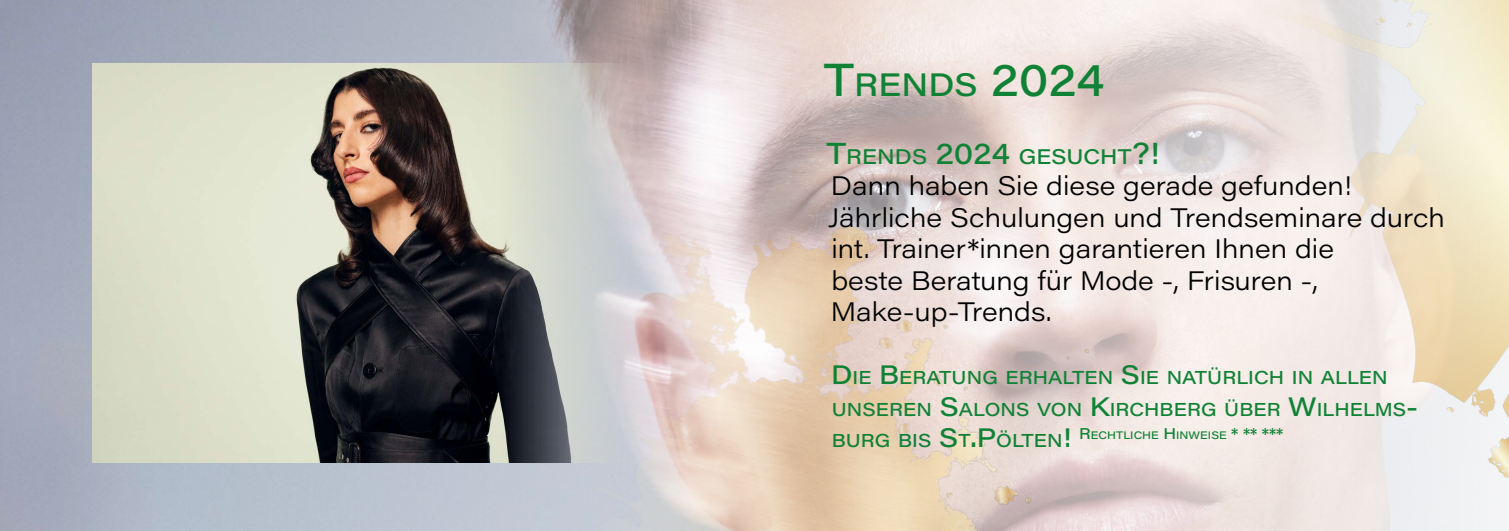
<style>
.page{position:relative;width:1509px;height:531px;background:#fff}
.page>*{position:absolute;margin:0;border:0;box-sizing:border-box;transform-origin:0 0}
.t1{font:500 45.5px "Acumin Pro Wide";color:#108236}
.t2{font:300 26.25px/31.5px "Acumin Pro Wide";color:#000}
.t3{font:500 20.82px "Acumin Pro Wide";letter-spacing:.005em;color:#108236}
.t4{font:500 18.38px/31.5px "Acumin Pro Wide";letter-spacing:.005em;color:#108236}
.t5{font:500 10.67px "Acumin Pro Wide";letter-spacing:.005em;color:#108236}
.s1{font-size:31.85px}
.s2{font-size:29.75px}
.s3{color:#020203}
.s4{font-size:26.25px}
.s5{font-size:18.38px}
.s6{font-size:15.22px}
</style>
<div class="page">
<img style="left:0;top:0;width:1265px;height:531px">
<img style="left:92px;top:63px;width:590px;height:399px">
<img style="left:414px;top:160px;width:774px;height:371px">
<img style="left:1265px;top:0;width:243px;height:531px">
<h1 class="t1" style="left:823px;top:48px;width:282px">T<span class="s1">RENDS</span> 2024</h1>
<p class="t3" style="left:826px;top:141px;width:335px"><span class="s2">T</span>RENDS <span class="s2">2024</span> GESUCHT<span class="s2">?!</span></p>
<p class="t2" style="left:828px;top:169px;width:618px">Dann haben Sie diese gerade gefunden!<br>Jährliche Schulungen und Trendseminare durch int. Trainer*innen garantieren Ihnen die<br>beste Beratung für Mode -, Frisuren -, <span class="s3">Make-up</span>-Trends.</p>
<p class="t4" style="left:831px;top:361px;width:588px"><span class="s4">D</span>IE <span class="s4">B</span>ERATUNG ERHALTEN <span class="s4">S</span>IE NATÜRLICH IN ALLEN<br>UNSEREN <span class="s4">S</span>ALONS VON <span class="s4">K</span>IRCHBERG ÜBER <span class="s4">W</span>ILHELMS<span class="s4">-</span></p>
<p class="t5" style="left:831px;top:427px;width:453px"><span class="s5">BURG BIS</span> <span class="s4">S</span><span class="s5">T</span><span class="s4">.P</span><span class="s5">ÖLTEN</span><span class="s4">!</span> <span class="s6">R</span> ECHTLICHE <span class="s6">H</span> INWEISE <span class="s6">* ** ***</span></p>
</div>
